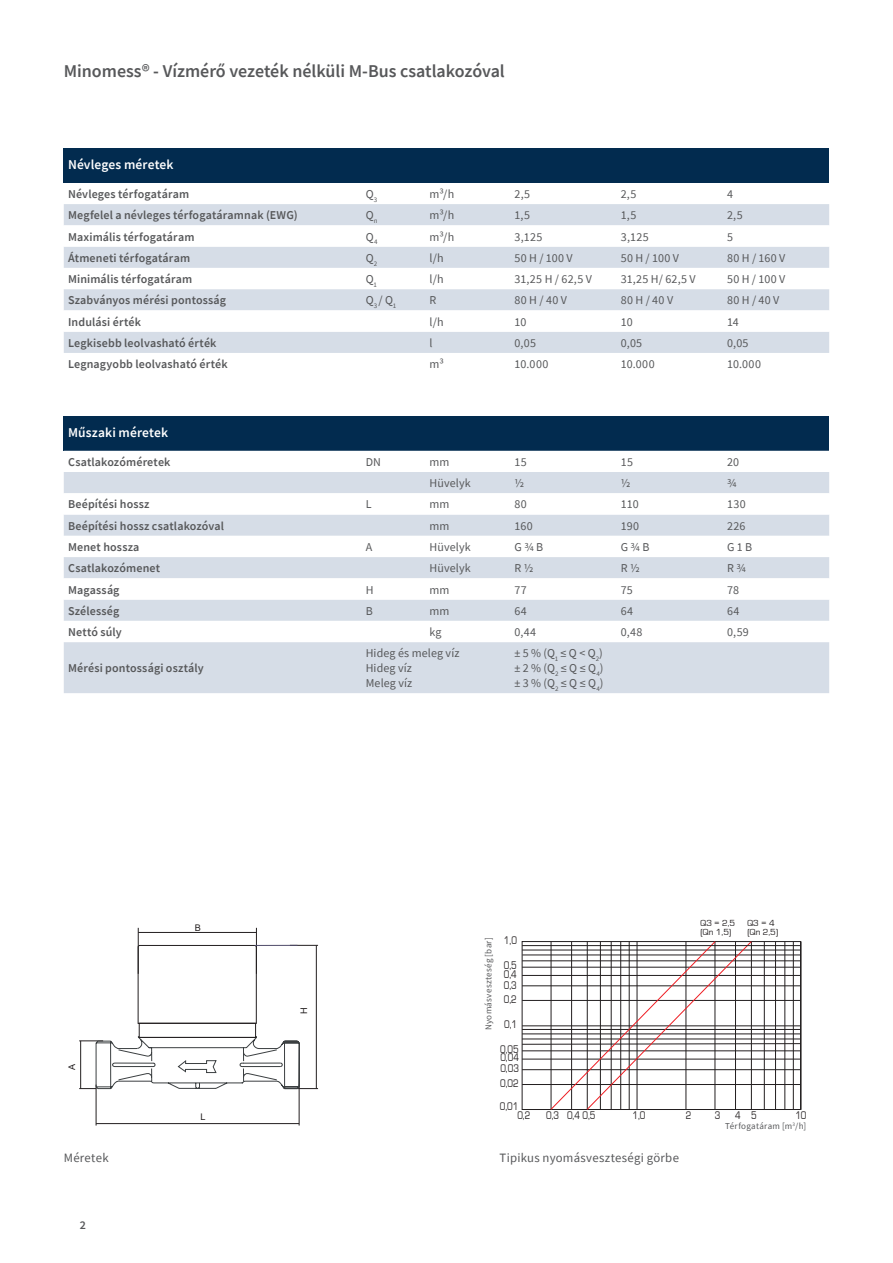
<style>
.page{position:relative;width:893px;height:1263px;background:#fff}
.page>*{position:absolute;margin:0;border:0;box-sizing:border-box;transform-origin:0 0}
.t1{font:600 18px "Source Sans Pro";color:#57585a}
.t2{font:600 13.5px "Source Sans Pro";letter-spacing:.01em;color:#fff}
.t3{font:12.75px "Source Sans Pro";letter-spacing:.02em;color:#57585a}
.t4{font:12px/15px "Source Sans Pro";letter-spacing:.015em;color:#57585a}
.t5{font:600 12px "Source Sans Pro";letter-spacing:.015em;color:#57585a}
.t6{font:11.4px/8.7px "Eurostile";color:#231f20;scale:.8 1}
.t7{font:9.15px/9.1px "Eurostile";color:#231f20}
.t8{font:9.15px "Arial";color:#231f20}
.t9{font:9px "Source Sans Pro";letter-spacing:.035em;color:#57585a}
</style>
<div class="page">
<svg style="left:522px;top:941px;width:279px;height:169px"></svg>
<hr style="left:522px;top:945px;width:278px;height:1px;background:#231f20">
<hr style="left:800px;top:942px;width:1px;height:168px;background:#231f20">
<div style="left:64px;top:149px;width:765px;height:34px;background:#022b4f"></div>
<div style="left:64px;top:204px;width:765px;height:21px;background:#d6dde7"></div>
<div style="left:64px;top:247px;width:765px;height:21px;background:#d6dde7"></div>
<svg style="left:64px;top:289px;width:765px;height:64px;fill:#d6dde7"></svg>
<div style="left:64px;top:417px;width:765px;height:34px;background:#022b4f"></div>
<div style="left:64px;top:472px;width:765px;height:221px;background:#d6dde7"></div>
<svg style="left:64px;top:493px;width:765px;height:149px"></svg>
<hr style="left:299px;top:1084px;width:1px;height:41px;background:#231f20">
<hr style="left:96px;top:1084px;width:1px;height:41px;background:#231f20">
<hr style="left:96px;top:1123px;width:203px;height:1px;background:#231f20">
<hr style="left:256px;top:928px;width:1px;height:46px;background:#231f20">
<hr style="left:138px;top:928px;width:1px;height:46px;background:#231f20">
<hr style="left:138px;top:932px;width:118px;height:1px;background:#231f20">
<svg style="left:79px;top:944px;width:239px;height:146px"></svg>
<hr style="left:255px;top:945px;width:42px;height:1px;background:#4f4b69">
<h1 class="t1" style="left:64px;top:59px;width:443px">Minomess® - Vízmérő vezeték nélküli M-Bus csatlakozóval</h1>
<p class="t2" style="left:68px;top:156px;width:107px">Névleges méretek</p>
<p class="t5" style="left:68px;top:186px;width:123px">Névleges térfogatáram</p>
<p class="t4" style="left:366px;top:186px;width:13px">Q<sub>3</sub></p>
<p class="t4" style="left:429px;top:186px;width:26px">m³/h</p>
<p class="t4" style="left:514px;top:186px;width:17px">2,5</p>
<p class="t4" style="left:621px;top:186px;width:17px">2,5</p>
<p class="t4" style="left:727px;top:186px;width:7px">4</p>
<p class="t5" style="left:68px;top:207px;width:231px">Megfelel a névleges térfogatáramnak (EWG)</p>
<p class="t4" style="left:366px;top:208px;width:13px">Q<sub>n</sub></p>
<p class="t4" style="left:429px;top:208px;width:26px">m³/h</p>
<p class="t4" style="left:514px;top:208px;width:17px">1,5</p>
<p class="t4" style="left:621px;top:208px;width:17px">1,5</p>
<p class="t4" style="left:727px;top:208px;width:17px">2,5</p>
<p class="t5" style="left:68px;top:229px;width:128px">Maximális térfogatáram</p>
<p class="t4" style="left:366px;top:229px;width:13px">Q<sub>4</sub></p>
<p class="t4" style="left:429px;top:229px;width:26px">m³/h</p>
<p class="t4" style="left:514px;top:229px;width:29px">3,125</p>
<p class="t4" style="left:621px;top:229px;width:29px">3,125</p>
<p class="t4" style="left:727px;top:229px;width:7px">5</p>
<p class="t5" style="left:68px;top:250px;width:124px">Átmeneti térfogatáram</p>
<p class="t4" style="left:366px;top:250px;width:13px">Q<sub>2</sub></p>
<p class="t4" style="left:429px;top:250px;width:16px">l/h</p>
<p class="t4" style="left:514px;top:250px;width:60px">50 H / 100 V</p>
<p class="t4" style="left:621px;top:250px;width:60px">50 H / 100 V</p>
<p class="t4" style="left:727px;top:250px;width:60px">80 H / 160 V</p>
<p class="t5" style="left:68px;top:271px;width:126px">Minimális térfogatáram</p>
<p class="t4" style="left:366px;top:271px;width:13px">Q<sub>1</sub></p>
<p class="t4" style="left:429px;top:271px;width:16px">l/h</p>
<p class="t4" style="left:514px;top:271px;width:79px">31,25 H / 62,5 V</p>
<p class="t4" style="left:621px;top:271px;width:76px">31,25 H/ 62,5 V</p>
<p class="t4" style="left:727px;top:271px;width:60px">50 H / 100 V</p>
<p class="t5" style="left:68px;top:292px;width:160px">Szabványos mérési pontosság</p>
<p class="t4" style="left:366px;top:293px;width:32px">Q<sub>3</sub> / Q<sub>1</sub></p>
<p class="t4" style="left:429px;top:293px;width:8px">R</p>
<p class="t4" style="left:514px;top:293px;width:54px">80 H / 40 V</p>
<p class="t4" style="left:621px;top:293px;width:54px">80 H / 40 V</p>
<p class="t4" style="left:727px;top:293px;width:54px">80 H / 40 V</p>
<p class="t5" style="left:68px;top:314px;width:74px">Indulási érték</p>
<p class="t4" style="left:429px;top:314px;width:16px">l/h</p>
<p class="t4" style="left:514px;top:314px;width:13px">10</p>
<p class="t4" style="left:621px;top:314px;width:13px">10</p>
<p class="t4" style="left:727px;top:314px;width:13px">14</p>
<p class="t5" style="left:68px;top:335px;width:150px">Legkisebb leolvasható érték</p>
<p class="t4" style="left:429px;top:335px;width:5px">l</p>
<p class="t4" style="left:514px;top:335px;width:23px">0,05</p>
<p class="t4" style="left:621px;top:335px;width:23px">0,05</p>
<p class="t4" style="left:727px;top:335px;width:23px">0,05</p>
<p class="t5" style="left:68px;top:356px;width:161px">Legnagyobb leolvasható érték</p>
<p class="t4" style="left:429px;top:356px;width:16px">m³</p>
<p class="t4" style="left:514px;top:356px;width:35px">10.000</p>
<p class="t4" style="left:621px;top:356px;width:35px">10.000</p>
<p class="t4" style="left:727px;top:356px;width:35px">10.000</p>
<p class="t2" style="left:68px;top:424px;width:102px">Műszaki méretek</p>
<p class="t5" style="left:68px;top:454px;width:104px">Csatlakozóméretek</p>
<p class="t4" style="left:366px;top:454px;width:17px">DN</p>
<p class="t4" style="left:429px;top:454px;width:21px">mm</p>
<p class="t4" style="left:514px;top:454px;width:14px">15</p>
<p class="t4" style="left:621px;top:454px;width:14px">15</p>
<p class="t4" style="left:727px;top:454px;width:14px">20</p>
<p class="t4" style="left:429px;top:476px;width:43px">Hüvelyk</p>
<p class="t4" style="left:514px;top:476px;width:11px">½</p>
<p class="t4" style="left:621px;top:476px;width:11px">½</p>
<p class="t4" style="left:727px;top:476px;width:11px">¾</p>
<p class="t5" style="left:68px;top:496px;width:83px">Beépítési hossz</p>
<p class="t4" style="left:366px;top:497px;width:7px">L</p>
<p class="t4" style="left:429px;top:497px;width:21px">mm</p>
<p class="t4" style="left:514px;top:497px;width:14px">80</p>
<p class="t4" style="left:621px;top:497px;width:19px">110</p>
<p class="t4" style="left:727px;top:497px;width:20px">130</p>
<p class="t5" style="left:68px;top:518px;width:158px">Beépítési hossz csatlakozóval</p>
<p class="t4" style="left:429px;top:518px;width:21px">mm</p>
<p class="t4" style="left:514px;top:518px;width:20px">160</p>
<p class="t4" style="left:621px;top:518px;width:20px">190</p>
<p class="t4" style="left:727px;top:518px;width:20px">226</p>
<p class="t5" style="left:68px;top:539px;width:73px">Menet hossza</p>
<p class="t4" style="left:366px;top:539px;width:8px">A</p>
<p class="t4" style="left:429px;top:539px;width:43px">Hüvelyk</p>
<p class="t4" style="left:514px;top:539px;width:30px">G ¾ B</p>
<p class="t4" style="left:621px;top:539px;width:30px">G ¾ B</p>
<p class="t4" style="left:727px;top:539px;width:27px">G 1 B</p>
<p class="t5" style="left:68px;top:560px;width:94px">Csatlakozómenet</p>
<p class="t4" style="left:429px;top:561px;width:43px">Hüvelyk</p>
<p class="t4" style="left:514px;top:561px;width:20px">R ½</p>
<p class="t4" style="left:621px;top:561px;width:20px">R ½</p>
<p class="t4" style="left:727px;top:561px;width:20px">R ¾</p>
<p class="t5" style="left:68px;top:582px;width:53px">Magasság</p>
<p class="t4" style="left:366px;top:582px;width:9px">H</p>
<p class="t4" style="left:429px;top:582px;width:21px">mm</p>
<p class="t4" style="left:514px;top:582px;width:14px">77</p>
<p class="t4" style="left:621px;top:582px;width:13px">75</p>
<p class="t4" style="left:727px;top:582px;width:13px">78</p>
<p class="t5" style="left:68px;top:603px;width:53px">Szélesség</p>
<p class="t4" style="left:366px;top:603px;width:9px">B</p>
<p class="t4" style="left:429px;top:603px;width:21px">mm</p>
<p class="t4" style="left:514px;top:603px;width:14px">64</p>
<p class="t4" style="left:621px;top:603px;width:14px">64</p>
<p class="t4" style="left:727px;top:603px;width:14px">64</p>
<p class="t5" style="left:68px;top:624px;width:55px">Nettó súly</p>
<p class="t4" style="left:429px;top:624px;width:14px">kg</p>
<p class="t4" style="left:514px;top:624px;width:23px">0,44</p>
<p class="t4" style="left:621px;top:624px;width:23px">0,48</p>
<p class="t4" style="left:727px;top:624px;width:23px">0,59</p>
<p class="t5" style="left:68px;top:660px;width:137px">Mérési pontossági osztály</p>
<p class="t4" style="left:366px;top:646px;width:95px">Hideg és meleg víz<br>Hideg víz<br>Meleg víz</p>
<p class="t4" style="left:514px;top:646px;width:90px;text-align:justify">± 5 % (Q<sub>1</sub> ≤ Q &lt; Q<sub>2</sub>) ± 2 % (Q<sub>2</sub> ≤ Q ≤ Q<sub>4</sub>) ± 3 % (Q<sub>2</sub> ≤ Q ≤ Q<sub>4</sub>)</p>
<p class="t8" style="left:66px;top:1070px;width:8px;rotate:-90deg">A</p>
<p class="t8" style="left:195px;top:921px;width:8px">B</p>
<p class="t8" style="left:200px;top:1110px;width:7px">L</p>
<p class="t8" style="left:298px;top:1014px;width:8px;rotate:-90deg">H</p>
<p class="t7" style="left:700px;top:918px;width:36px">Q3 = 2,5 (Qn 1,5)</p>
<p class="t7" style="left:747px;top:918px;width:33px">Q3 = 4 (Qn 2,5)</p>
<p class="t6" style="left:504px;top:936px;width:18px">1,0</p>
<p class="t6" style="left:504px;top:961px;width:18px">0,5<br>0,4</p>
<p class="t6" style="left:504px;top:978px;width:18px;line-height:14px">0,3<br>0,2</p>
<p class="t6" style="left:500px;top:1012px;width:25px;line-height:24.6px;text-align:center">0,1<br>0,05</p>
<p class="t6" style="left:500px;top:1053px;width:25px;line-height:10.4px">0,04<br>0,03</p>
<p class="t6" style="left:500px;top:1071px;width:25px;line-height:23.5px">0,02<br>0,01</p>
<p class="t6" style="left:517px;top:1111px;width:18px">0,2</p>
<p class="t6" style="left:546px;top:1111px;width:63px">0,3 0,4 0,5</p>
<p class="t6" style="left:632px;top:1111px;width:18px">1,0</p>
<p class="t6" style="left:686px;top:1111px;width:8px">2</p>
<p class="t6" style="left:715px;top:1111px;width:8px">3</p>
<p class="t6" style="left:735px;top:1111px;width:28px">4 5</p>
<p class="t6" style="left:795px;top:1111px;width:15px">10</p>
<p class="t9" style="left:483px;top:1030px;width:94px;rotate:-90deg">Nyomásveszteség [bar]</p>
<p class="t9" style="left:725px;top:1121px;width:83px">Térfogatáram [m<sup>3</sup>/h]</p>
<p class="t3" style="left:64px;top:1150px;width:46px">Méretek</p>
<p class="t3" style="left:500px;top:1150px;width:181px">Tipikus nyomásveszteségi görbe</p>
<p class="t5" style="left:80px;top:1217px;width:8px">2</p>
</div>
